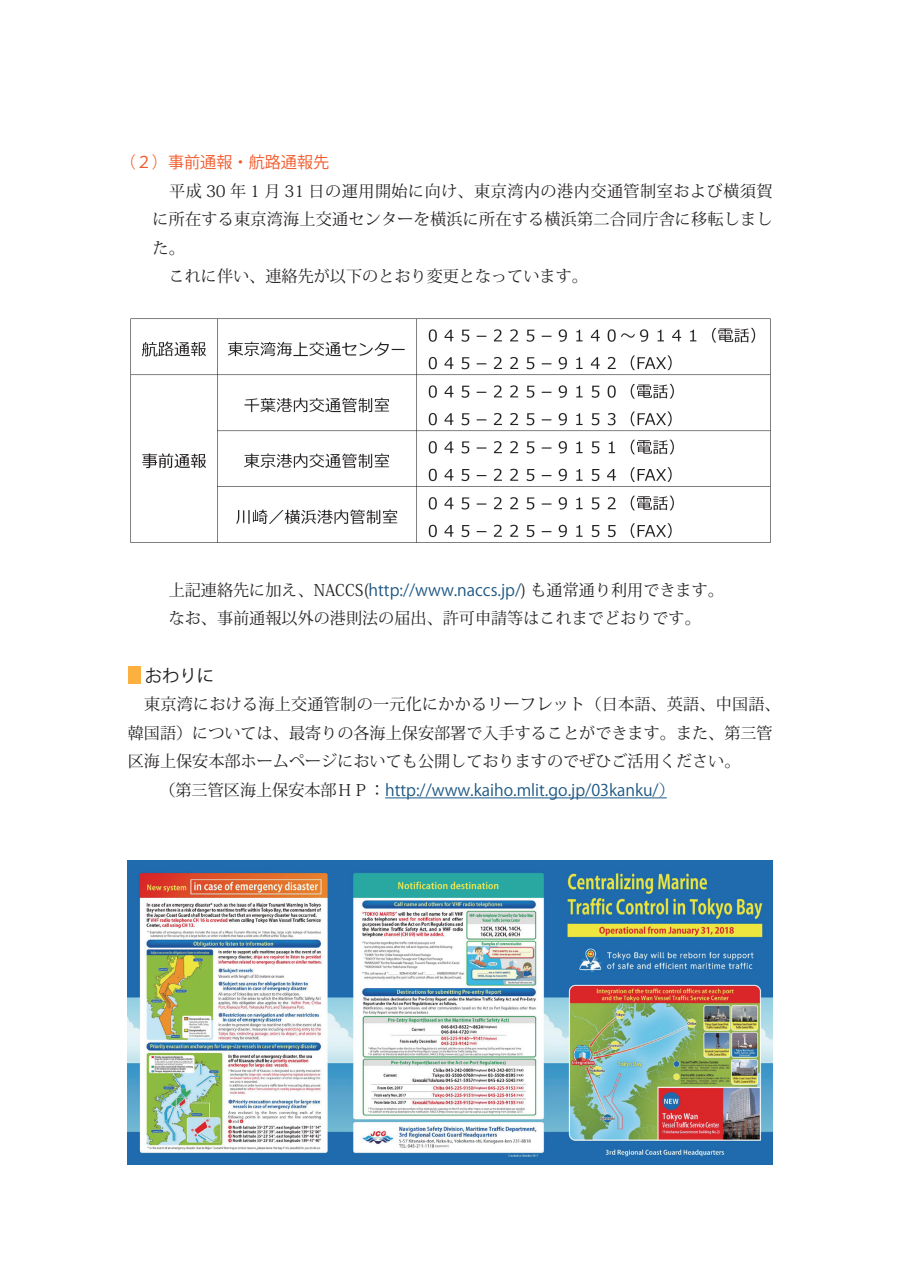
<style>
.page{position:relative;width:903px;height:1275px;background:#fff}
.page>*{position:absolute;margin:0;border:0;box-sizing:border-box;transform-origin:0 0}
.t1{font:17.32px "Koz Go Pr 6 N";color:#231f20}
.t2{font:16.1px/28.5px "Koz Min Pr 6 N";color:#231f20}
.t3{font:16.1px "Koz Go Pr 6 N";color:#1e5884}
.t4{font:16.1px "Koz Go Pr 6 N";color:#f15929}
.s1{font-family:"Koz Go Pr 6 N";color:#1e5884}
.s2{font-family:"Koz Min Pr 6 N";color:#231f20}
.s3{font-family:"Koz Min Pr 6 N"}
</style>
<div class="page">
<hr style="left:385px;top:797px;width:282px;height:1px;background:#1e5884">
<div style="left:128px;top:666px;width:12px;height:18px;background:#fbb03f"></div>
<img style="left:130px;top:318px;width:641px;height:225px">
<img style="left:128px;top:860px;width:645px;height:304px">
<p class="t4" style="left:120px;top:153px;width:211px">（２）事前通報・航路通報先</p>
<p class="t2" style="left:153px;top:177px;width:622px">　平成 30 年 1 月 31 日の運用開始に向け、東京湾内の港内交通管制室および横須賀に所在する東京湾海上交通センターを横浜に所在する横浜第二合同庁舎に移転しました。<br>　これに伴い、連絡先が以下のとおり変更となっています。</p>
<p class="t2" style="left:153px;top:576px;width:573px">　上記連絡先に加え、NACCS(<span class="s1">http://www.naccs.jp/</span>) も通常通り利用できます。　なお、事前通報以外の港則法の届出、許可申請等はこれまでどおりです。</p>
<p class="t1" style="left:145px;top:666px;width:71px">おわりに</p>
<p class="t2" style="left:128px;top:690px;width:654px">　東京湾における海上交通管制の一元化にかかるリーフレット（日本語、英語、中国語、韓国語）については、最寄りの各海上保安部署で入手することができます。また、第三管区海上保安本部ホームページにおいても公開しておりますのでぜひご活用ください。</p>
<p class="t3" style="left:159px;top:781px;width:517px"><span class="s2">（第三管区海上保安本部ＨＰ：</span>http://www.kaiho.mlit.go.jp/03kanku/<span class="s3">）</span></p>
</div>
